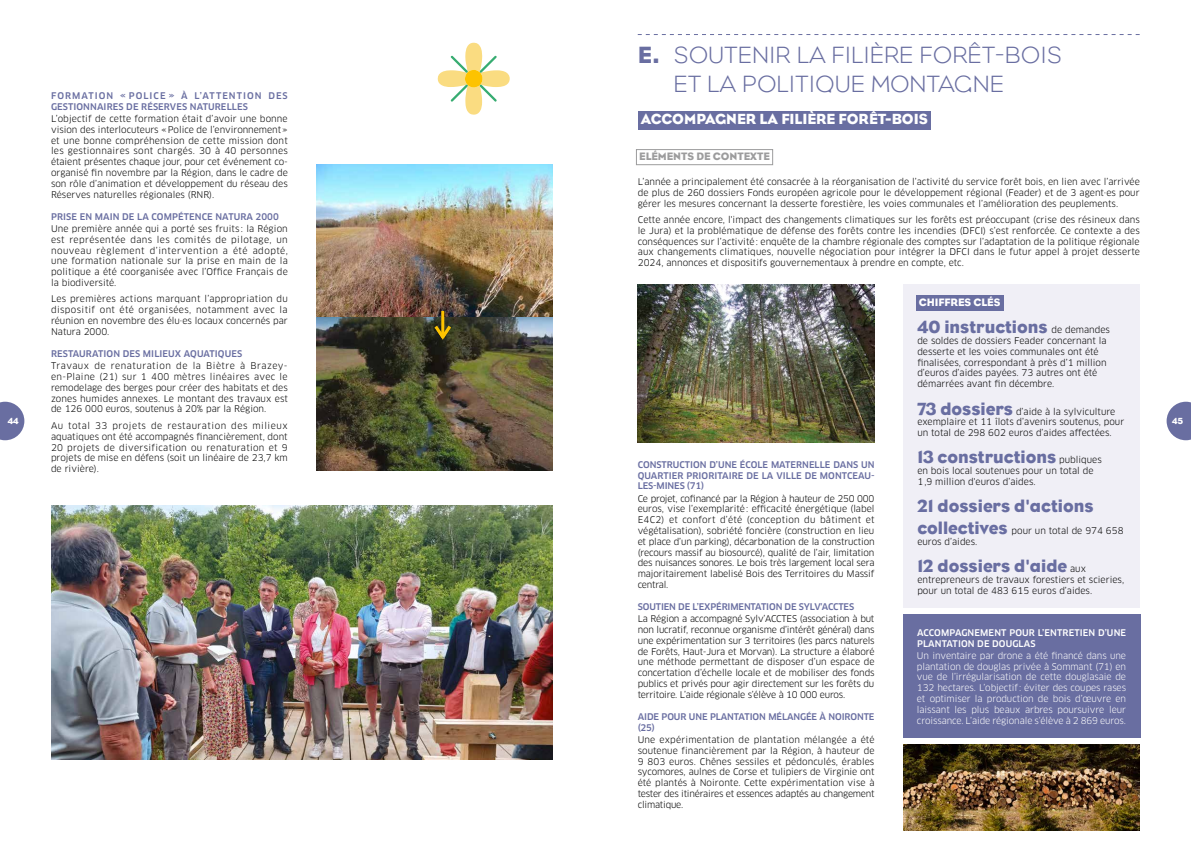
<style>
.page{position:relative;width:1191px;height:842px;background:#fff}
.page>*{position:absolute;margin:0;border:0;box-sizing:border-box;transform-origin:0 0}
.t1{font:300 24px/28.8px "Eagle";letter-spacing:.025em;color:#696ea1}
.t2{font:18px "Eagle";color:#696ea1}
.t3{font:15px "Eagle";color:#fff}
.t4{font:11px "Eagle";color:#9c9c9d}
.t5{font:11px "Eagle";color:#fff}
.t6{font:9px/10.8px "Clan Pro";color:#000;text-align:justify}
.t7{font:9px/10.8px "Clan Pro";letter-spacing:-.01em;color:#fff;text-align:justify}
.t8{font:500 9px/10.8px "Clan Pro";letter-spacing:.005em;color:#696ea1}
.t9{font:500 9px/10.8px "Clan Pro";letter-spacing:.01em;color:#fff}
.t10{font:500 9px "Clan Pro";letter-spacing:-.015em;color:#696ea1}
.t11{font:9px "Eagle";color:#fff}
.s1{font-weight:400}
.s2{font-family:"Clan Pro";font-size:9px;color:#000}
.s3{font-family:"Eagle";font-size:18px;color:#696ea1}
.s4{font-family:"Eagle";font-size:18px;color:#696ea2}
</style>
<div class="page">
<svg style="left:638px;top:34px;width:501px;height:1px"></svg>
<div style="left:638px;top:111px;width:293px;height:18px;background:#696ea1"></div>
<div style="left:636px;top:149px;width:137px;height:16px;border:1px solid #9c9c9d"></div>
<img style="left:51px;top:506px;width:502px;height:254px">
<img style="left:316px;top:164px;width:237px;height:306px">
<svg style="left:437px;top:43px;width:73px;height:72px"></svg>
<div style="left:903px;top:284px;width:237px;height:324px;background:#f0eff6"></div>
<div style="left:916px;top:295px;width:87px;height:16px;background:#696ea1"></div>
<img style="left:638px;top:284px;width:236px;height:158px">
<div style="left:902px;top:614px;width:238px;height:124px;background:#696ea1"></div>
<img style="left:903px;top:744px;width:236px;height:86px">
<hr style="left:441px;top:311px;width:3px;height:26px;background:#fdc300">
<svg style="left:431px;top:322px;width:23px;height:19px"></svg>
<svg style="left:0;top:402px;width:24px;height:38px"></svg>
<svg style="left:1166px;top:402px;width:25px;height:38px"></svg>
<h1 class="t1" style="left:674px;top:40px;width:389px;text-indent:-36px"><span class="s1">E.</span> SOUTENIR LA FILIÈRE FORÊT-BOIS<br>ET LA POLITIQUE MONTAGNE</h1>
<p class="t8" style="left:51px;top:90px;width:238px">FORMATION « POLICE » À L’ATTENTION DES<br>GESTIONNAIRES DE RÉSERVES NATURELLES</p>
<p class="t6" style="left:51px;top:113px;width:238px">L’objectif de cette formation était d’avoir une bonne vision des interlocuteurs «Police de l’environnement» et une bonne compréhension de cette mission dont les gestionnaires sont chargés. 30 à 40 personnes étaient présentes chaque jour, pour cet événement co&shy;organisé fin novembre par la Région, dans le cadre de son rôle d’animation et développement du réseau des Réserves naturelles régionales (RNR).</p>
<p class="t8" style="left:51px;top:211px;width:229px">PRISE EN MAIN DE LA COMPÉTENCE NATURA 2000</p>
<p class="t6" style="left:51px;top:223px;width:238px">Une première année qui a porté ses fruits : la Région est représentée dans les comités de pilotage, un nouveau règlement d’intervention a été adopté, une formation nationale sur la prise en main de la politique a été coorganisée avec l’Office Français de la biodiversité.</p>
<p class="t6" style="left:51px;top:294px;width:238px">Les premières actions marquant l’appropriation du dispositif ont été organisées, notamment avec la réunion en novembre des élu·es locaux concernés par Natura 2000.</p>
<p class="t8" style="left:51px;top:348px;width:193px">RESTAURATION DES MILIEUX AQUATIQUES</p>
<p class="t6" style="left:51px;top:360px;width:238px">Travaux de renaturation de la Biètre à Brazey&shy;en-Plaine (21) sur 1 400 mètres linéaires avec le remodelage des berges pour créer des habitats et des zones humides annexes. Le montant des travaux est de 126 000 euros, soutenus à 20% par la Région.</p>
<p class="t6" style="left:51px;top:420px;width:238px">Au total 33 projets de restauration des milieux aquatiques ont été accompagnés financièrement, dont 20 projets de diversification ou renaturation et 9 projets de mise en défens (soit un linéaire de 23,7 km de rivière).</p>
<h3 class="t3" style="left:640px;top:110px;width:289px">ACCOMPAGNER LA FILIÈRE FORÊT-BOIS</h3>
<p class="t4" style="left:639px;top:149px;width:132px">ELÉMENTS DE CONTEXTE</p>
<p class="t6" style="left:638px;top:176px;width:503px">L’année a principalement été consacrée à la réorganisation de l’activité du service forêt bois, en lien avec l’arrivée de plus de 260 dossiers Fonds européen agricole pour le développement régional (Feader) et de 3 agent·es pour gérer les mesures concernant la desserte forestière, les voies communales et l’amélioration des peuplements.</p>
<p class="t6" style="left:638px;top:214px;width:504px">Cette année encore, l'impact des changements climatiques sur les forêts est préoccupant (crise des résineux dans le Jura) et la problématique de défense des forêts contre les incendies (DFCI) s’est renforcée. Ce contexte a des conséquences sur l’activité: enquête de la chambre régionale des comptes sur l’adaptation de la politique régionale aux changements climatiques, nouvelle négociation pour intégrer la DFCI dans le futur appel à projet desserte 2024, annonces et dispositifs gouvernementaux à prendre en compte, etc.</p>
<p class="t5" style="left:918px;top:295px;width:83px">CHIFFRES CLÉS</p>
<h2 class="t2" style="left:917px;top:316px;width:194px">40 instructions <span class="s2">de demandes</span></h2>
<p class="t6" style="left:917px;top:335px;width:191px;text-align:left">de soldes de dossiers Feader concernant la desserte et les voies communales ont été finalisées, correspondant à près d’1 million d’euros d’aides payées. 73 autres ont été démarrées avant fin décembre.</p>
<p class="t6" style="left:917px;top:406px;width:208px;text-align:left"><span class="s3">73 dossiers</span> d’aide à la sylviculture exemplaire et 11 îlots d’avenirs soutenus, pour un total de 298 602 euros d’aides affectées.</p>
<h2 class="t2" style="left:917px;top:446px;width:186px">13 constructions <span class="s2">publiques</span></h2>
<p class="t6" style="left:917px;top:465px;width:178px">en bois local soutenues pour un total de<br>1,9 million d'euros d’aides.</p>
<h2 class="t2" style="left:917px;top:495px;width:178px">21 dossiers d'actions</h2>
<p class="t6" style="left:917px;top:525px;width:208px"><span class="s4">collectives</span> pour un total de 974 658 euros d’aides.</p>
<h2 class="t2" style="left:917px;top:555px;width:170px">12 dossiers d'aide <span class="s2">aux</span></h2>
<p class="t6" style="left:917px;top:574px;width:208px">entrepreneurs de travaux forestiers et scieries, pour un total de 483 615 euros d’aides.</p>
<p class="t9" style="left:917px;top:627px;width:211px">ACCOMPAGNEMENT POUR L’ENTRETIEN D’UNE<br>PLANTATION DE DOUGLAS</p>
<p class="t7" style="left:917px;top:650px;width:211px">Un inventaire par drone a été financé dans une plantation de douglas privée à Sommant (71) en vue de l’irrégularisation de cette douglasaie de 132 hectares. L’objectif : éviter des coupes rases et optimiser la production de bois d’œuvre en laissant les plus beaux arbres poursuivre leur croissance. L’aide régionale s’élève à 2 869 euros.</p>
<p class="t11" style="left:8px;top:415px;width:13px">44</p>
<p class="t11" style="left:1172px;top:415px;width:12px">45</p>
<p class="t8" style="left:638px;top:459px;width:238px;text-align:justify">CONSTRUCTION D’UNE ÉCOLE MATERNELLE DANS UN QUARTIER PRIORITAIRE DE LA VILLE DE MONTCEAU-LES-MINES (71)</p>
<p class="t6" style="left:638px;top:493px;width:238px">Ce projet, cofinancé par la Région à hauteur de 250 000 euros, vise l’exemplarité: efficacité énergétique (label E4C2) et confort d’été (conception du bâtiment et végétalisation), sobriété foncière (construction en lieu et place d’un parking), décarbonation de la construction (recours massif au biosourcé), qualité de l’air, limitation des nuisances sonores. Le bois très largement local sera majoritairement labelisé Bois des Territoires du Massif central.</p>
<p class="t10" style="left:638px;top:601px;width:218px">SOUTIEN DE L’EXPÉRIMENTATION DE SYLV'ACCTES</p>
<p class="t6" style="left:638px;top:613px;width:238px">La Région a accompagné Sylv’ACCTES (association à but non lucratif, reconnue organisme d’intérêt général) dans une expérimentation sur 3 territoires (les parcs naturels de Forêts, Haut-Jura et Morvan). La structure a élaboré une méthode permettant de disposer d’un espace de concertation d’échelle locale et de mobiliser des fonds publics et privés pour agir directement sur les forêts du territoire. L’aide régionale s’élève à 10 000 euros.</p>
<p class="t8" style="left:638px;top:711px;width:238px">AIDE POUR UNE PLANTATION MÉLANGÉE À NOIRONTE (25)</p>
<p class="t6" style="left:638px;top:734px;width:238px">Une expérimentation de plantation mélangée a été soutenue financièrement par la Région, à hauteur de 9 803 euros. Chênes sessiles et pédonculés, érables sycomores, aulnes de Corse et tulipiers de Virginie ont été plantés à Noironte. Cette expérimentation vise à tester des itinéraires et essences adaptés au changement climatique.</p>
</div>
